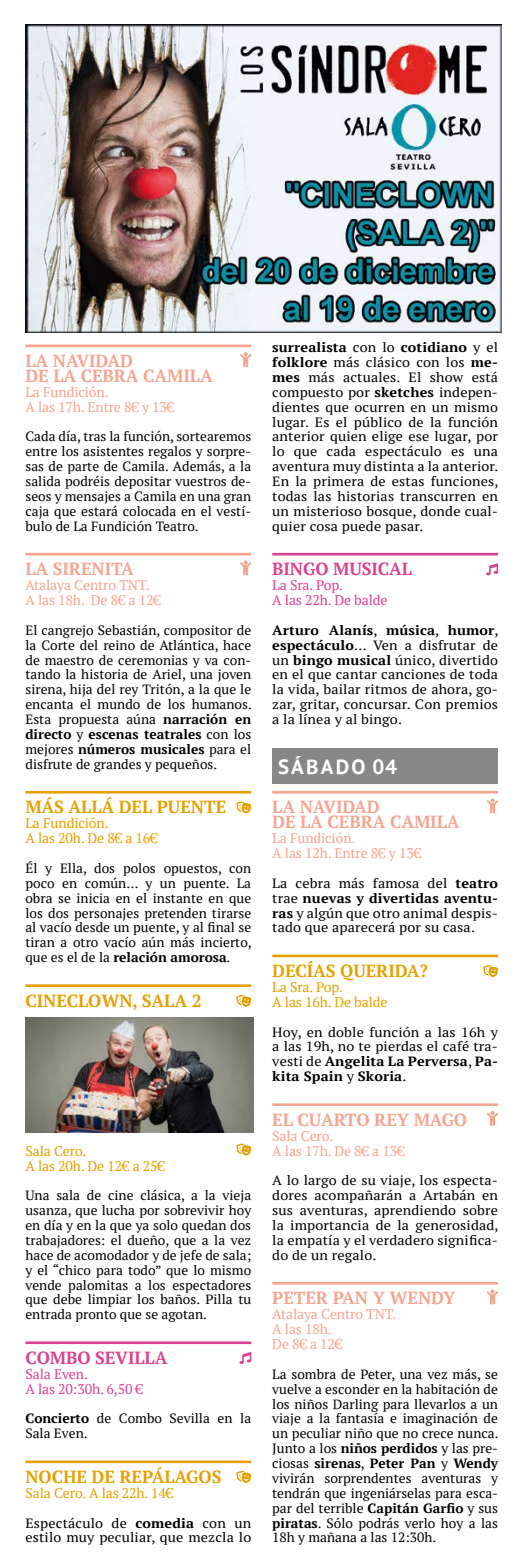
<style>
.page{position:relative;width:526px;height:1568px;background:#fff}
.page>*{position:absolute;margin:0;border:0;box-sizing:border-box;transform-origin:0 0}
.t1{font:700 20.65px "PT Sans";letter-spacing:.1em;color:#fff}
.t2{font:700 17.5px/14.9px "PT Serif";letter-spacing:-.005em;color:#f5a590}
.t3{font:700 17.5px "PT Serif";letter-spacing:-.005em;color:#e5a100}
.t4{font:700 17.5px "PT Serif";letter-spacing:-.005em;color:#da4290}
.t5{font:14px/14.9px "PT Serif";letter-spacing:-.01em;color:#f5a590}
.t6{font:14px/14.9px "PT Serif";letter-spacing:-.01em;color:#e5a100}
.t7{font:14px/14.9px "PT Serif";letter-spacing:-.01em;color:#da4290}
.t8{font:13.3px/14.9px "PT Serif";letter-spacing:.01em;color:#000;text-align:justify}
.t9{font:13.3px/14.9px "PT Serif";letter-spacing:.01em;color:#000;text-align:justify;scale:1.07 1}
.s1{font-weight:700}
</style>
<div class="page">
<hr style="left:25px;top:344px;width:226px;height:3px;background:#f5a590">
<hr style="left:25px;top:553px;width:226px;height:2px;background:#f5a590">
<hr style="left:25px;top:791px;width:226px;height:2px;background:#e5a100">
<hr style="left:25px;top:984px;width:226px;height:3px;background:#e5a100">
<hr style="left:25px;top:1341px;width:226px;height:3px;background:#da4290">
<hr style="left:25px;top:1460px;width:226px;height:3px;background:#e5a100">
<svg style="left:240px;top:352px;width:11px;height:15px"></svg>
<svg style="left:240px;top:560px;width:11px;height:15px"></svg>
<svg style="left:236px;top:801px;width:15px;height:12px"></svg>
<svg style="left:236px;top:995px;width:15px;height:12px"></svg>
<svg style="left:236px;top:1143px;width:15px;height:13px"></svg>
<svg style="left:239px;top:1352px;width:12px;height:12px"></svg>
<svg style="left:236px;top:1471px;width:15px;height:12px"></svg>
<hr style="left:272px;top:553px;width:226px;height:2px;background:#da4290">
<div style="left:272px;top:748px;width:226px;height:36px;background:#878787"></div>
<hr style="left:272px;top:791px;width:226px;height:2px;background:#f5a590">
<hr style="left:272px;top:954px;width:226px;height:3px;background:#e5a100">
<hr style="left:272px;top:1103px;width:226px;height:3px;background:#f5a590">
<hr style="left:272px;top:1282px;width:226px;height:2px;background:#f5a590">
<svg style="left:486px;top:563px;width:12px;height:12px"></svg>
<svg style="left:487px;top:798px;width:11px;height:15px"></svg>
<svg style="left:483px;top:965px;width:15px;height:12px"></svg>
<svg style="left:487px;top:1111px;width:11px;height:15px"></svg>
<svg style="left:487px;top:1289px;width:11px;height:15px"></svg>
<img style="left:25px;top:1017px;width:228px;height:115px">
<img style="left:25px;top:25px;width:477px;height:307px">
<h2 class="t2" style="left:25px;top:353px;width:189px">LA NAVIDAD<br>DE LA CEBRA CAMILA</h2>
<p class="t5" style="left:25px;top:384px;width:150px">La Fundición.<br>A las 17h. Entre 8¤ y 13¤</p>
<p class="t8" style="left:25px;top:429px;width:227px">Cada día, tras la función, sortearemos entre los asistentes regalos y sorpre&shy;sas de parte de Camila. Además, a la salida podréis depositar vuestros de&shy;seos y mensajes a Camila en una gran caja que estará colocada en el vestí&shy;bulo de La Fundición Teatro.</p>
<h2 class="t2" style="left:25px;top:561px;width:110px">LA SIRENITA</h2>
<p class="t5" style="left:25px;top:577px;width:137px">Atalaya Centro TNT.<br>A las 18h. De 8¤ a 12¤</p>
<p class="t8" style="left:25px;top:622px;width:228px">El cangrejo Sebastián, compositor de la Corte del reino de Atlántica, hace de maestro de ceremonias y va con&shy;tando la historia de Ariel, una joven sirena, hija del rey Tritón, a la que le encanta el mundo de los humanos.<br>Esta propuesta aúna <span class="s1">narración en directo</span> y <span class="s1">escenas teatrales</span> con los mejores <span class="s1">números musicales</span> para el disfrute de grandes y pequeños.</p>
<h2 class="t3" style="left:25px;top:795px;width:202px">MÁS ALLÁ DEL PUENTE</h2>
<p class="t6" style="left:25px;top:815px;width:134px">La Fundición.<br>A las 20h. De 8¤ a 16¤</p>
<p class="t8" style="left:25px;top:860px;width:228px">Él y Ella, dos polos opuestos, con poco en común… y un puente. La obra se inicia en el instante en que los dos personajes pretenden tirarse al vacío desde un puente, y al final se tiran a otro vacío aún más incierto, que es el de la <span class="s1">relación amorosa</span>.</p>
<h2 class="t3" style="left:25px;top:989px;width:178px">CINECLOWN, SALA 2</h2>
<p class="t6" style="left:25px;top:1143px;width:141px">Sala Cero.<br>A las 20h. De 12¤ a 25¤</p>
<p class="t8" style="left:25px;top:1188px;width:227px">Una sala de cine clásica, a la vieja usanza, que lucha por sobrevivir hoy en día y en la que ya solo quedan dos trabajadores: el dueño, que a la vez hace de acomodador y de jefe de sala; y el “chico para todo” que lo mismo vende palomitas a los espectadores que debe limpiar los baños. Pilla tu entrada pronto que se agotan.</p>
<h2 class="t4" style="left:25px;top:1346px;width:143px">COMBO SEVILLA</h2>
<p class="t7" style="left:25px;top:1366px;width:119px">Sala Even.<br>A las 20:30h. 6,50 ¤</p>
<p class="t8" style="left:25px;top:1411px;width:227px"><span class="s1">Concierto</span> de Combo Sevilla en la<br>Sala Even.</p>
<h2 class="t3" style="left:25px;top:1465px;width:197px">NOCHE DE REPÁLAGOS</h2>
<p class="t6" style="left:25px;top:1485px;width:149px">Sala Cero. A las 22h. 14¤</p>
<p class="t9" style="left:25px;top:1515px;width:212px">Espectáculo de <span class="s1">comedia</span> con un estilo muy peculiar, que mezcla lo</p>
<p class="t9" style="left:272px;top:340px;width:213px"><span class="s1">surrealista</span> con lo <span class="s1">cotidiano</span> y el <span class="s1">folklore</span> más clásico con los <span class="s1">me&shy;mes</span> más actuales. El show está compuesto por <span class="s1">sketches</span> indepen&shy;dientes que ocurren en un mismo lugar. Es el público de la función anterior quien elige ese lugar, por lo que cada espectáculo es una aventura muy distinta a la anterior.<br>En la primera de estas funciones, todas las historias transcurren en un misterioso bosque, donde cual&shy;quier cosa puede pasar.</p>
<h2 class="t4" style="left:272px;top:557px;width:141px">BINGO MUSICAL</h2>
<p class="t7" style="left:272px;top:577px;width:117px">La Sra. Pop.<br>A las 22h. De balde</p>
<p class="t9" style="left:272px;top:622px;width:213px"><span class="s1">Arturo Alanís</span>, <span class="s1">música</span>, <span class="s1">humor</span>, <span class="s1">espectáculo</span>… Ven a disfrutar de un <span class="s1">bingo musical</span> único, divertido en el que cantar canciones de toda la vida, bailar ritmos de ahora, go&shy;zar, gritar, concursar. Con premios a la línea y al bingo.</p>
<h1 class="t1" style="left:278px;top:755px;width:120px">SÁBADO 04</h1>
<h2 class="t2" style="left:272px;top:799px;width:189px">LA NAVIDAD<br>DE LA CEBRA CAMILA</h2>
<p class="t5" style="left:272px;top:830px;width:150px">La Fundición.<br>A las 12h. Entre 8¤ y 13¤</p>
<p class="t9" style="left:272px;top:875px;width:212px">La cebra más famosa del <span class="s1">teatro </span>trae <span class="s1">nuevas y divertidas aventu&shy;ras</span> y algún que otro animal despis&shy;tado que aparecerá por su casa.</p>
<h2 class="t3" style="left:272px;top:959px;width:157px">DECÍAS QUERIDA?</h2>
<p class="t6" style="left:272px;top:979px;width:117px">La Sra. Pop.<br>A las 16h. De balde</p>
<p class="t9" style="left:272px;top:1024px;width:212px">Hoy, en doble función a las 16h y a las 19h, no te pierdas el café tra&shy;vesti de <span class="s1">Angelita La Perversa</span>, <span class="s1">Pa&shy;kita Spain</span> y <span class="s1">Skoria</span>.</p>
<h2 class="t2" style="left:272px;top:1112px;width:196px">EL CUARTO REY MAGO</h2>
<p class="t5" style="left:272px;top:1128px;width:134px">Sala Cero.<br>A las 17h. De 8¤ a 13¤</p>
<p class="t9" style="left:272px;top:1173px;width:213px">A lo largo de su viaje, los especta&shy;dores acompañarán a Artabán en sus aventuras, aprendiendo sobre la importancia de la generosidad, la empatía y el verdadero significa&shy;do de un regalo.</p>
<h2 class="t2" style="left:272px;top:1290px;width:184px">PETER PAN Y WENDY</h2>
<p class="t5" style="left:272px;top:1306px;width:126px">Atalaya Centro TNT.<br>A las 18h.<br>De 8¤ a 12¤</p>
<p class="t8" style="left:272px;top:1366px;width:228px">La sombra de Peter, una vez más, se vuelve a esconder en la habitación de los niños Darling para llevarlos a un viaje a la fantasía e imaginación de un peculiar niño que no crece nunca.<br>Junto a los <span class="s1">niños perdidos</span> y las pre&shy;ciosas <span class="s1">sirenas</span>, <span class="s1">Peter Pan</span> y <span class="s1">Wendy </span>vivirán sorprendentes aventuras y tendrán que ingeniárselas para esca&shy;par del terrible <span class="s1">Capitán Garfio</span> y sus <span class="s1">piratas</span>. Sólo podrás verlo hoy a las 18h y mañana a las 12:30h.</p>
</div>
